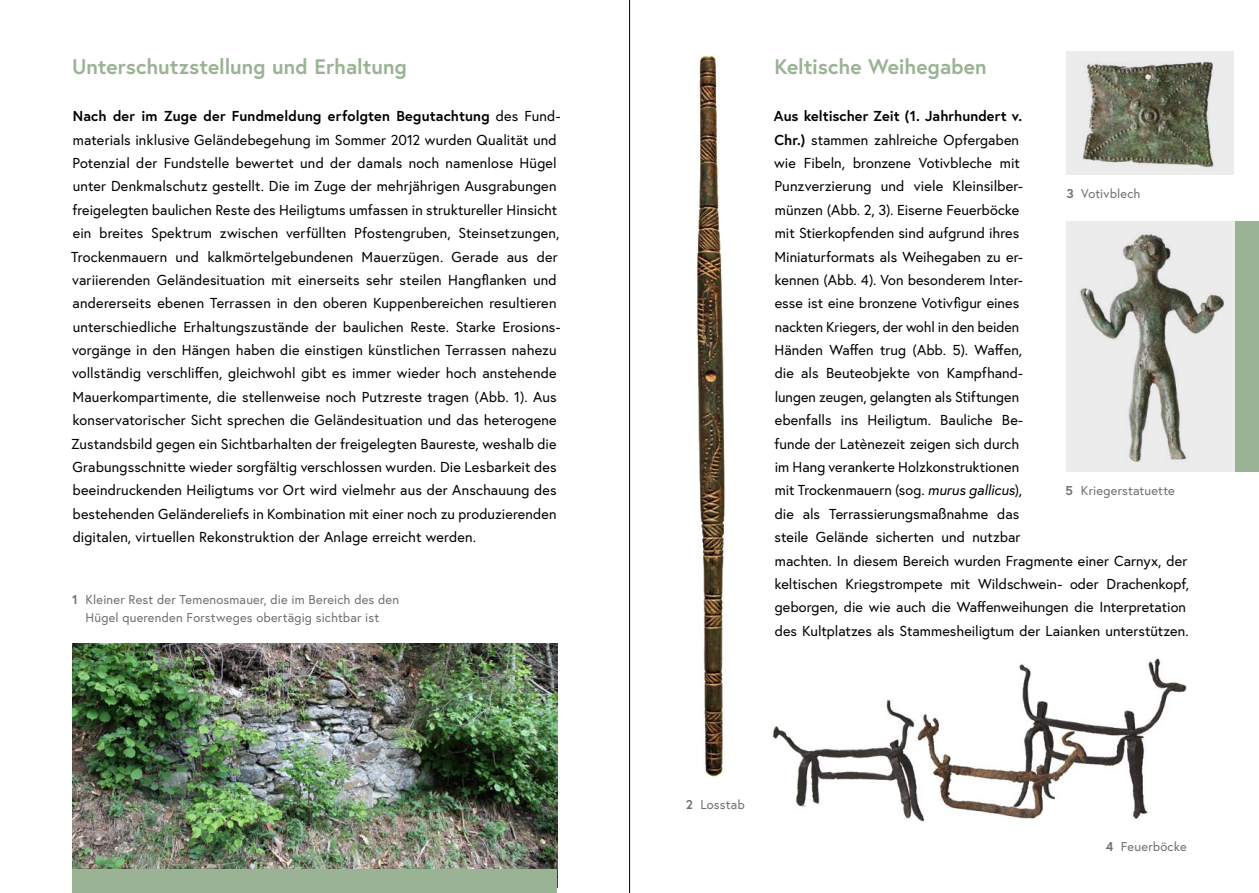
<style>
.page{position:relative;width:1259px;height:893px;background:#fff}
.page>*{position:absolute;margin:0;border:0;box-sizing:border-box;transform-origin:0 0}
.t1{font:700 21px "Europa Austria";color:#99b394}
.t2{font:14.4px/23.4px "Europa Austria";letter-spacing:.005em;color:#000}
.t3{font:12.75px/17.5px "Europa Austria";letter-spacing:.015em;color:#6f6f6e;text-align:center}
.s1{font-weight:700}
.s2{font-style:italic}
</style>
<div class="page">
<div style="left:1066px;top:221px;width:187px;height:251px;background:#ececed"></div>
<img style="left:1080px;top:234px;width:144px;height:229px">
<div style="left:1066px;top:51px;width:168px;height:123px;background:#ececed"></div>
<img style="left:1082px;top:61px;width:132px;height:107px">
<img style="left:697px;top:55px;width:29px;height:725px">
<img style="left:773px;top:658px;width:414px;height:164px">
<img style="left:72px;top:644px;width:485px;height:226px">
<div style="left:1235px;top:221px;width:24px;height:251px;background:#99b394"></div>
<div style="left:72px;top:870px;width:485px;height:23px;background:#99b394"></div>
<hr style="left:629px;top:0;width:1px;height:893px;background:#000">
<h1 class="t1" style="left:72px;top:53px;width:336px">Unterschutzstellung und Erhaltung</h1>
<p class="t2" style="left:71px;top:104px;width:491px"><span class="s1">Nach der im Zuge der Fundmeldung erfolgten Begutachtung</span> des Fund&shy;materials inklusive Geländebegehung im Sommer 2012 wurden Qualität und Potenzial der Fundstelle bewertet und der damals noch namenlose Hügel unter Denkmalschutz gestellt. Die im Zuge der mehrjährigen Ausgrabungen freigelegten baulichen Reste des Heiligtums umfassen in struktureller Hinsicht ein breites Spektrum zwischen verfüllten Pfostengruben, Steinsetzungen, Trockenmauern und kalkmörtelgebundenen Mauerzügen. Gerade aus der variierenden Geländesituation mit einerseits sehr steilen Hangflanken und andererseits ebenen Terrassen in den oberen Kuppenbereichen resultieren unterschiedliche Erhaltungszustände der baulichen Reste. Starke Erosions&shy;vorgänge in den Hängen haben die einstigen künstlichen Terrassen nahezu vollständig verschliffen, gleichwohl gibt es immer wieder hoch anstehende Mauerkompartimente, die stellenweise noch Putzreste tragen (Abb. 1). Aus konservatorischer Sicht sprechen die Geländesituation und das heterogene Zustandsbild gegen ein Sichtbarhalten der freigelegten Baureste, weshalb die Grabungsschnitte wieder sorgfältig verschlossen wurden. Die Lesbarkeit des beeindruckenden Heiligtums vor Ort wird vielmehr aus der Anschauung des bestehenden Geländereliefs in Kombination mit einer noch zu produzierenden digitalen, virtuellen Rekonstruktion der Anlage erreicht werden.</p>
<p class="t3" style="left:72px;top:591px;width:328px"><span class="s1">1</span> Kleiner Rest der Temenosmauer, die im Bereich des den<br>Hügel querenden Forstweges obertägig sichtbar ist</p>
<h1 class="t1" style="left:774px;top:53px;width:214px">Keltische Weihegaben</h1>
<p class="t2" style="left:774px;top:104px;width:416px"><span class="s1">Aus keltischer Zeit (1. Jahrhundert v.<br>Chr.)</span> stammen zahlreiche Opfergaben<br>wie Fibeln, bronzene Votivbleche mit<br>Punzverzierung und viele Kleinsilber-<br>münzen (Abb. 2, 3). Eiserne Feuerböcke<br>mit Stierkopfenden sind aufgrund ihres<br>Miniaturformats als Weihegaben zu er-<br>kennen (Abb. 4). Von besonderem Inter-<br>esse ist eine bronzene Votivfigur eines<br>nackten Kriegers, der wohl in den beiden<br>Händen Waffen trug (Abb. 5). Waffen,<br>die als Beuteobjekte von Kampfhand-<br>lungen zeugen, gelangten als Stiftungen<br>ebenfalls ins Heiligtum. Bauliche Be-<br>funde der Latènezeit zeigen sich durch<br>im Hang verankerte Holzkonstruktionen<br>mit Trockenmauern (sog. <span class="s2">murus gallicus</span>),<br>die als Terrassierungsmaßnahme das<br>steile Gelände sicherten und nutzbar<br>machten. In diesem Bereich wurden Fragmente einer Carnyx, der keltischen Kriegstrompete mit Wildschwein- oder Drachenkopf, geborgen, die wie auch die Waffenweihungen die Interpretation des Kultplatzes als Stammesheiligtum der Laianken unterstützen.</p>
<p class="t3" style="left:1066px;top:184px;width:75px"><span class="s1">3</span> Votivblech</p>
<p class="t3" style="left:1065px;top:482px;width:111px"><span class="s1">5</span> Kriegerstatuette</p>
<p class="t3" style="left:686px;top:795px;width:60px"><span class="s1">2</span> Losstab</p>
<p class="t3" style="left:1105px;top:838px;width:82px"><span class="s1">4</span> Feuerböcke</p>
</div>
